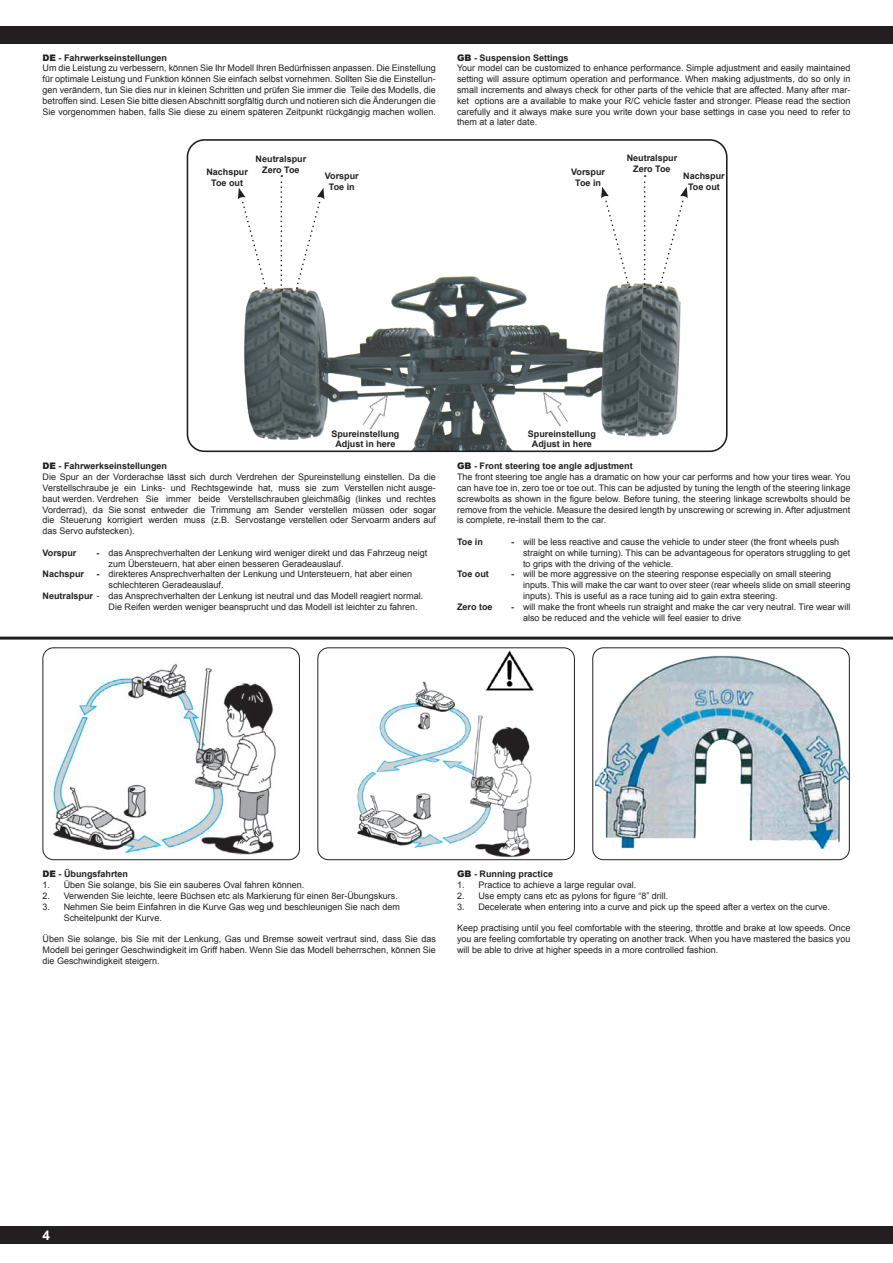
<style>
.page{position:relative;width:893px;height:1263px;background:#fff}
.page>*{position:absolute;margin:0;border:0;box-sizing:border-box;transform-origin:0 0}
.t1{font:700 13.5px "Arial";color:#fff}
.t2{font:9px/10.8px "Arial";color:#231f20;text-align:justify}
.t3{font:700 9px "Arial";color:#231f20}
.s1{font-weight:900}
.s2{font-weight:700}
</style>
<div class="page">
<div style="left:0;top:1227px;width:893px;height:17px;background:#231f20"></div>
<div style="left:0;top:26px;width:893px;height:17px;background:#231f20"></div>
<img style="left:237px;top:175px;width:444px;height:274px">
<div style="left:187px;top:139px;width:541px;height:313px;border:2px solid #231f20;border-radius:17px"></div>
<svg style="left:281px;top:175px;width:1px;height:116px"></svg>
<svg style="left:296px;top:188px;width:28px;height:101px"></svg>
<svg style="left:238px;top:188px;width:29px;height:101px"></svg>
<svg style="left:644px;top:175px;width:2px;height:114px"></svg>
<svg style="left:659px;top:187px;width:29px;height:101px"></svg>
<svg style="left:601px;top:187px;width:29px;height:101px"></svg>
<img style="left:358px;top:388px;width:39px;height:45px">
<img style="left:533px;top:385px;width:39px;height:45px">
<hr style="left:0;top:637px;width:893px;height:3px;background:#231f20">
<img style="left:43px;top:649px;width:255px;height:211px">
<div style="left:43px;top:647px;width:257px;height:213px;border:1px solid #231f20;border-radius:11px"></div>
<img style="left:357px;top:650px;width:177px;height:208px">
<div style="left:317px;top:647px;width:258px;height:213px;border:1px solid #231f20;border-radius:11px"></div>
<img style="left:594px;top:649px;width:254px;height:211px">
<div style="left:592px;top:647px;width:258px;height:213px;border:1px solid #231f20;border-radius:11px"></div>
<p class="t3" style="left:43px;top:51px;width:126px"><span class="s1">DE</span> - Fahrwerkseinstellungen</p>
<p class="t2" style="left:43px;top:63px;width:395px">Um die Leistung zu verbessern, können Sie Ihr Modell Ihren Bedürfnissen anpassen. Die Einstellung für optimale Leistung und Funktion können Sie einfach selbst vornehmen. Sollten Sie die Einstellun&shy;gen verändern, tun Sie dies nur in kleinen Schritten und prüfen Sie immer die Teile des Modells, die betroffen sind. Lesen Sie bitte diesen Abschnitt sorgfältig durch und notieren sich die Änderungen die Sie vorgenommen haben, falls Sie diese zu einem späteren Zeitpunkt rückgängig machen wollen.</p>
<p class="t3" style="left:457px;top:51px;width:113px"><span class="s1">GB</span> - Suspension Settings</p>
<p class="t2" style="left:457px;top:63px;width:395px">Your model can be customized to enhance performance. Simple adjustment and easily maintained setting will assure optimum operation and performance. When making adjustments, do so only in small increments and always check for other parts of the vehicle that are affected. Many after mar&shy;ket options are a available to make your R/C vehicle faster and stronger. Please read the section carefully and it always make sure you write down your base settings in case you need to refer to them at a later date.</p>
<p class="t3" style="left:206px;top:166px;width:43px">Nachspur</p>
<p class="t3" style="left:211px;top:177px;width:33px">Toe out</p>
<p class="t3" style="left:256px;top:153px;width:52px">Neutralspur</p>
<p class="t3" style="left:262px;top:163px;width:39px">Zero Toe</p>
<p class="t3" style="left:571px;top:166px;width:35px">Vorspur</p>
<p class="t3" style="left:575px;top:177px;width:27px">Toe in</p>
<p class="t3" style="left:325px;top:170px;width:35px">Vorspur</p>
<p class="t3" style="left:329px;top:180px;width:27px">Toe in</p>
<p class="t3" style="left:627px;top:152px;width:52px">Neutralspur</p>
<p class="t3" style="left:633px;top:163px;width:39px">Zero Toe</p>
<p class="t3" style="left:683px;top:170px;width:43px">Nachspur</p>
<p class="t3" style="left:688px;top:180px;width:33px">Toe out</p>
<p class="t3" style="left:331px;top:427px;width:70px">Spureinstellung</p>
<p class="t3" style="left:335px;top:438px;width:62px">Adjust in here</p>
<p class="t3" style="left:528px;top:427px;width:70px">Spureinstellung</p>
<p class="t3" style="left:532px;top:438px;width:62px">Adjust in here</p>
<p class="t3" style="left:43px;top:460px;width:126px"><span class="s1">DE</span> - Fahrwerkseinstellungen</p>
<p class="t2" style="left:43px;top:472px;width:395px">Die Spur an der Vorderachse lässt sich durch Verdrehen der Spureinstellung einstellen. Da die Verstellschraube je ein Links- und Rechtsgewinde hat, muss sie zum Verstellen nicht ausge&shy;baut werden. Verdrehen Sie immer beide Verstellschrauben gleichmäßig (linkes und rechtes Vorderrad), da Sie sonst entweder die Trimmung am Sender verstellen müssen oder sogar die Steuerung korrigiert werden muss (z.B. Servostange verstellen oder Servoarm anders auf das Servo aufstecken).</p>
<p class="t3" style="left:43px;top:547px;width:35px">Vorspur</p>
<p class="t2" style="left:97px;top:547px;width:332px"><span class="s2">-</span> das Ansprechverhalten der Lenkung wird weniger direkt und das Fahrzeug neigt</p>
<p class="t2" style="left:109px;top:558px;width:237px">zum Übersteuern, hat aber einen besseren Geradeauslauf.</p>
<p class="t3" style="left:43px;top:568px;width:43px">Nachspur</p>
<p class="t2" style="left:97px;top:569px;width:317px"><span class="s2">-</span> direkteres Ansprechverhalten der Lenkung und Untersteuern, hat aber einen</p>
<p class="t2" style="left:109px;top:580px;width:117px">schlechteren Geradeauslauf.</p>
<p class="t2" style="left:43px;top:591px;width:382px"><span class="s2">Neutralspur</span> - das Ansprechverhalten der Lenkung ist neutral und das Modell reagiert normal.</p>
<p class="t2" style="left:109px;top:601px;width:311px">Die Reifen werden weniger beansprucht und das Modell ist leichter zu fahren.</p>
<p class="t3" style="left:457px;top:460px;width:177px"><span class="s1">GB</span> - Front steering toe angle adjustment</p>
<p class="t2" style="left:457px;top:472px;width:395px">The front steering toe angle has a dramatic on how your car performs and how your tires wear. You can have toe in, zero toe or toe out. This can be adjusted by tuning the length of the steering linkage screwbolts as shown in the figure below. Before tuning, the steering linkage screwbolts should be remove from the vehicle. Measure the desired length by unscrewing or screwing in. After adjustment is complete, re-install them to the car.</p>
<p class="t3" style="left:457px;top:536px;width:27px">Toe in</p>
<p class="t2" style="left:511px;top:537px;width:330px"><span class="s2">-</span> will be less reactive and cause the vehicle to under steer (the front wheels push</p>
<p class="t2" style="left:523px;top:547px;width:329px">straight on while turning). This can be advantageous for operators struggling to get</p>
<p class="t2" style="left:523px;top:558px;width:152px">to grips with the driving of the vehicle.</p>
<p class="t3" style="left:457px;top:568px;width:33px">Toe out</p>
<p class="t2" style="left:511px;top:569px;width:322px"><span class="s2">-</span> will be more aggressive on the steering response especially on small steering</p>
<p class="t2" style="left:523px;top:580px;width:329px">inputs. This will make the car want to over steer (rear wheels slide on small steering</p>
<p class="t2" style="left:523px;top:591px;width:256px">inputs). This is useful as a race tuning aid to gain extra steering.</p>
<p class="t3" style="left:457px;top:601px;width:37px">Zero toe</p>
<p class="t2" style="left:511px;top:601px;width:341px"><span class="s2">-</span> will make the front wheels run straight and make the car very neutral. Tire wear will</p>
<p class="t2" style="left:523px;top:612px;width:220px">also be reduced and the vehicle will feel easier to drive</p>
<p class="t3" style="left:43px;top:868px;width:87px"><span class="s1">DE</span> - Übungsfahrten</p>
<p class="t2" style="left:43px;top:880px;width:263px">1. Üben Sie solange, bis Sie ein sauberes Oval fahren können.</p>
<p class="t2" style="left:43px;top:890px;width:357px">2. Verwenden Sie leichte, leere Büchsen etc als Markierung für einen 8er-Übungskurs.</p>
<p class="t2" style="left:43px;top:901px;width:359px">3. Nehmen Sie beim Einfahren in die Kurve Gas weg und beschleunigen Sie nach dem</p>
<p class="t2" style="left:64px;top:912px;width:100px">Scheitelpunkt der Kurve.</p>
<p class="t2" style="left:43px;top:934px;width:395px">Üben Sie solange, bis Sie mit der Lenkung, Gas und Bremse soweit vertraut sind, dass Sie das Modell bei geringer Geschwindigkeit im Griff haben. Wenn Sie das Modell beherrschen, können Sie die Geschwindigkeit steigern.</p>
<p class="t3" style="left:457px;top:868px;width:98px"><span class="s1">GB</span> - Running practice</p>
<p class="t2" style="left:457px;top:880px;width:181px">1. Practice to achieve a large regular oval.</p>
<p class="t2" style="left:457px;top:890px;width:213px">2. Use empty cans etc as pylons for figure “8” drill.</p>
<p class="t2" style="left:457px;top:901px;width:374px">3. Decelerate when entering into a curve and pick up the speed after a vertex on the curve.</p>
<p class="t2" style="left:457px;top:923px;width:395px">Keep practising until you feel comfortable with the steering, throttle and brake at low speeds. Once you are feeling comfortable try operating on another track. When you have mastered the basics you will be able to drive at higher speeds in a more controlled fashion.</p>
<h1 class="t1" style="left:43px;top:1226px;width:9px">4</h1>
</div>
